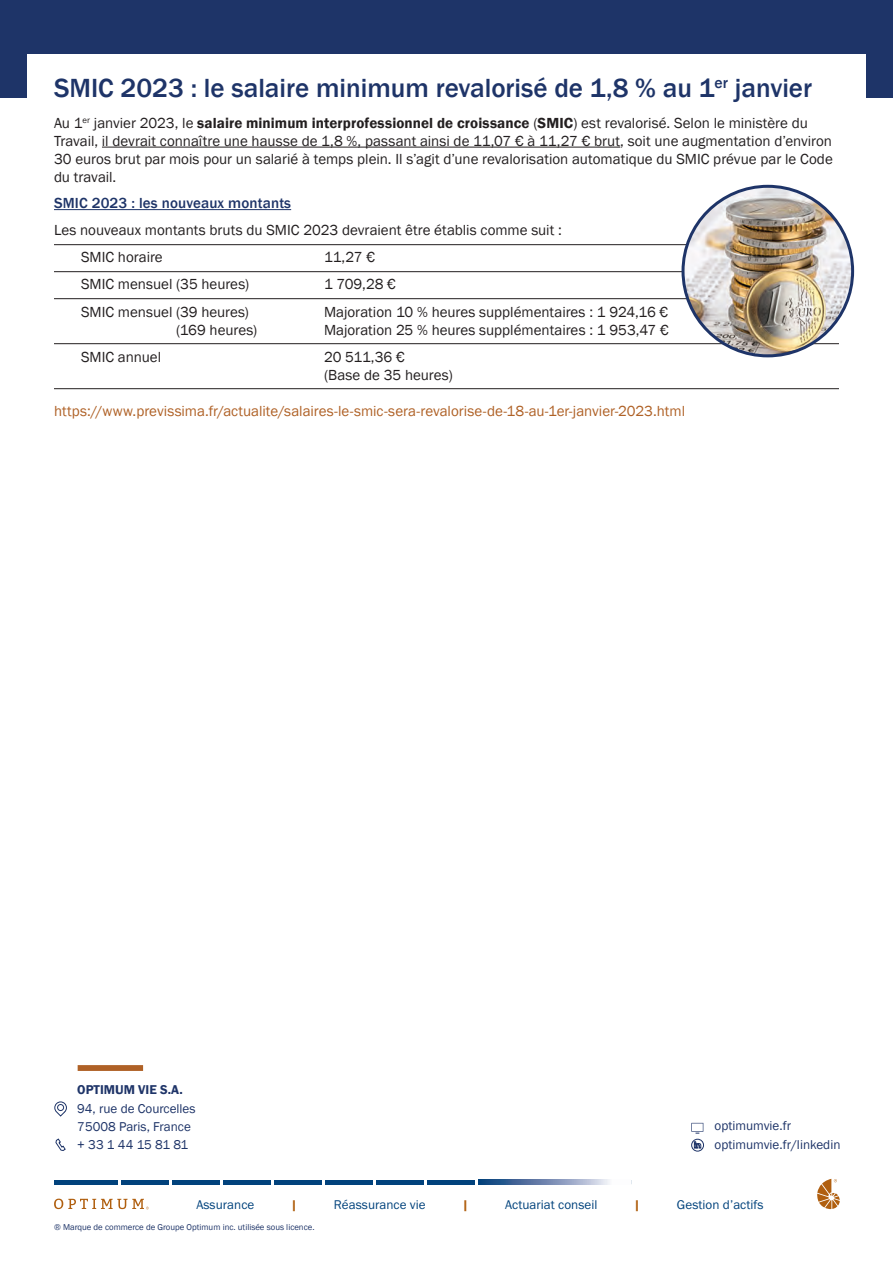
<style>
.page{position:relative;width:893px;height:1263px;background:#fff}
.page>*{position:absolute;margin:0;border:0;box-sizing:border-box;transform-origin:0 0}
.t1{font:500 27px "Franklin Gothic";color:#1e3468}
.t2{font:15px/18px "Franklin Gothic";color:#231f20}
.t3{font:15px "Franklin Gothic";color:#af6126}
.t4{font:500 15px "Franklin Gothic";letter-spacing:.01em;color:#1e3468}
.t5{font:13.2px/18.3px "Franklin Gothic";color:#1e3468}
.t6{font:600 13.2px "Franklin Gothic";color:#1e3468}
.t7{font:13.05px "Franklin Gothic";letter-spacing:.005em;color:#01427c}
.t8{font:600 13.05px "Franklin Gothic";color:#b05f0f}
.t9{font:8.7px "Franklin Gothic";color:#1e3468}
.s1{font-weight:600}
</style>
<div class="page">
<div style="left:0;top:0;width:893px;height:97px;background:#1e3468"></div>
<div style="left:27px;top:54px;width:839px;height:89px;background:#fff"></div>
<hr style="left:102px;top:147px;width:518px;height:1px;background:#231f20">
<hr style="left:54px;top:209px;width:237px;height:1px;background:#1e3468">
<hr style="left:54px;top:244px;width:785px;height:1px;background:#231f20">
<hr style="left:54px;top:271px;width:785px;height:1px;background:#231f20">
<hr style="left:54px;top:298px;width:785px;height:1px;background:#231f20">
<hr style="left:54px;top:343px;width:785px;height:1px;background:#231f20">
<hr style="left:54px;top:388px;width:785px;height:1px;background:#231f20">
<img style="left:683px;top:186px;width:170px;height:170px;border-radius:85px">
<svg style="left:817px;top:1179px;width:23px;height:30px"></svg>
<hr style="left:55px;top:1180px;width:63px;height:4px;background:#01427c">
<hr style="left:122px;top:1180px;width:47px;height:4px;background:#01427c">
<hr style="left:173px;top:1180px;width:47px;height:4px;background:#01427c">
<hr style="left:224px;top:1180px;width:47px;height:4px;background:#01427c">
<hr style="left:275px;top:1180px;width:47px;height:4px;background:#01427c">
<hr style="left:325px;top:1180px;width:48px;height:4px;background:#01427c">
<hr style="left:376px;top:1180px;width:48px;height:4px;background:#01427c">
<hr style="left:427px;top:1180px;width:48px;height:4px;background:#01427c">
<svg style="left:478px;top:1180px;width:132px;height:4px"></svg>
<svg style="left:54px;top:1198px;width:95px;height:11px"></svg>
<div style="left:78px;top:1065px;width:65px;height:6px;background:#af6126"></div>
<svg style="left:54px;top:1101px;width:13px;height:16px"></svg>
<div style="left:57px;top:1104px;width:7px;height:7px;border:1px solid #1e3468;border-radius:50%"></div>
<svg style="left:55px;top:1138px;width:11px;height:13px"></svg>
<svg style="left:691px;top:1123px;width:13px;height:28px"></svg>
<h1 class="t1" style="left:54px;top:71px;width:760px">SMIC 2023 : le salaire minimum revalorisé de 1,8 % au 1<sup>er</sup> janvier</h1>
<p class="t2" style="left:54px;top:114px;width:780px">Au 1<sup>er</sup> janvier 2023, le <span class="s1">salaire minimum interprofessionnel de croissance</span> (<span class="s1">SMIC</span>) est revalorisé. Selon le ministère du Travail, il devrait connaître une hausse de 1,8 %, passant ainsi de 11,07 € à 11,27 € brut, soit une augmentation d’environ 30 euros brut par mois pour un salarié à temps plein. Il s’agit d’une revalorisation automatique du SMIC prévue par le Code du travail.</p>
<p class="t4" style="left:54px;top:194px;width:239px">SMIC 2023 : les nouveaux montants</p>
<p class="t2" style="left:81px;top:217px;width:482px;line-height:27px;text-indent:-27px">Les nouveaux montants bruts du SMIC 2023 devraient être établis comme suit :<br>SMIC horaire</p>
<p class="t2" style="left:324px;top:249px;width:53px">11,27 €</p>
<p class="t2" style="left:81px;top:276px;width:170px">SMIC mensuel (35 heures)</p>
<p class="t2" style="left:324px;top:276px;width:73px">1 709,28 €</p>
<p class="t2" style="left:81px;top:303px;width:170px">SMIC mensuel (39 heures)</p>
<p class="t2" style="left:324px;top:303px;width:346px">Majoration 10 % heures supplémentaires : 1 924,16 €</p>
<p class="t2" style="left:176px;top:321px;width:83px">(169 heures)</p>
<p class="t2" style="left:324px;top:321px;width:346px">Majoration 25 % heures supplémentaires : 1 953,47 €</p>
<p class="t2" style="left:81px;top:348px;width:82px">SMIC annuel</p>
<p class="t2" style="left:324px;top:348px;width:130px">20 511,36 €<br>(Base de 35 heures)</p>
<p class="t3" style="left:54px;top:401px;width:633px">https://www.previssima.fr/actualite/salaires-le-smic-sera-revalorise-de-18-au-1er-janvier-2023.html</p>
<p class="t6" style="left:77px;top:1082px;width:107px">OPTIMUM VIE S.A.</p>
<p class="t5" style="left:77px;top:1099px;width:120px">94, rue de Courcelles<br>75008 Paris, France + 33 1 44 15 81 81</p>
<p class="t5" style="left:715px;top:1117px;width:127px">optimumvie.fr optimumvie.fr/linkedin</p>
<p class="t7" style="left:196px;top:1196px;width:59px">Assurance</p>
<p class="t8" style="left:291px;top:1196px;width:8px">|</p>
<p class="t7" style="left:334px;top:1196px;width:93px">Réassurance vie</p>
<p class="t8" style="left:462px;top:1196px;width:8px">|</p>
<p class="t7" style="left:505px;top:1196px;width:94px">Actuariat conseil</p>
<p class="t8" style="left:634px;top:1196px;width:8px">|</p>
<p class="t7" style="left:677px;top:1196px;width:88px">Gestion d’actifs</p>
<p class="t9" style="left:54px;top:1221px;width:262px">® Marque de commerce de Groupe Optimum inc. utilisée sous licence.</p>
</div>
